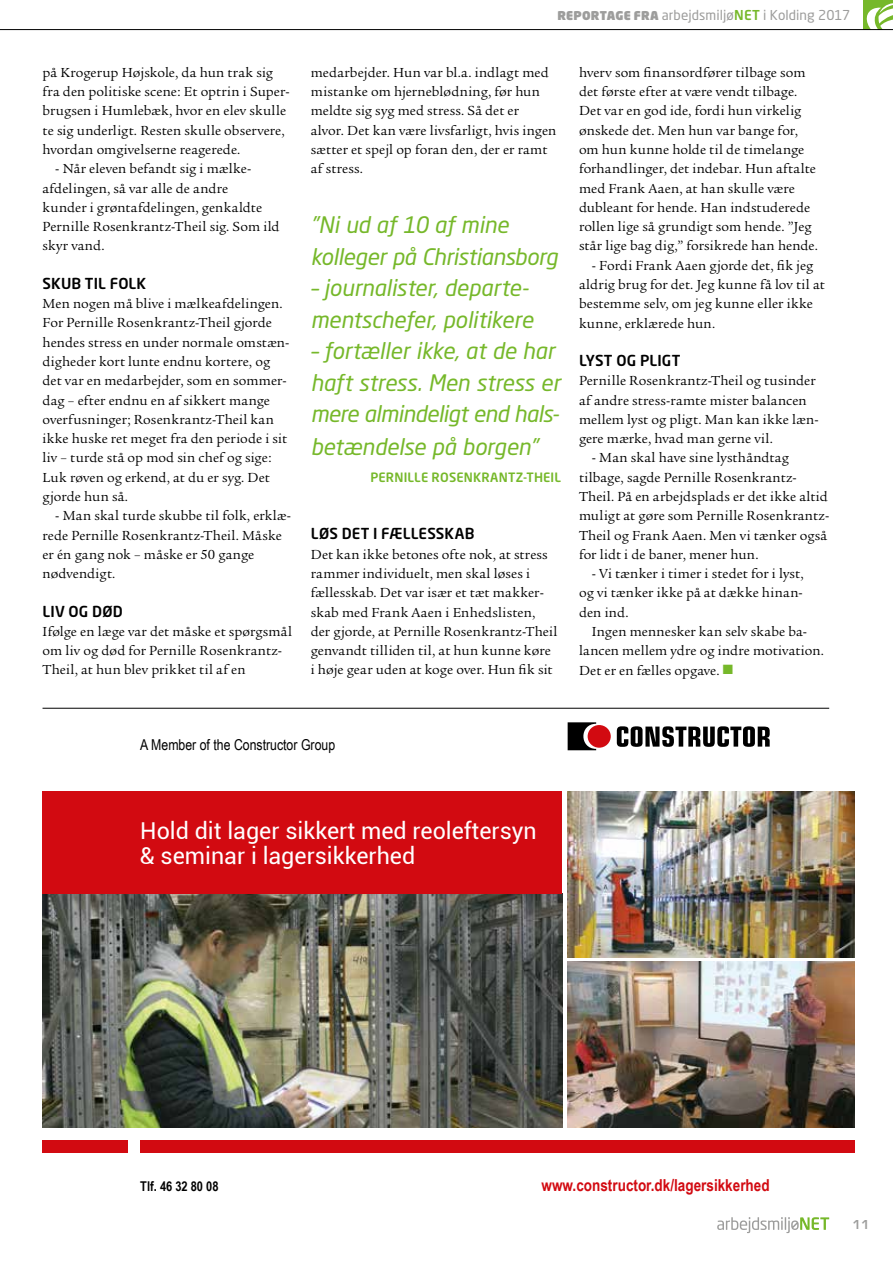
<style>
.page{position:relative;width:893px;height:1263px;background:#fff}
.page>*{position:absolute;margin:0;border:0;box-sizing:border-box;transform-origin:0 0}
.t1{font:23.25px/25.5px "Roboto";color:#fff}
.t2{font:italic 22.5px/32px "Neo Sans Std";letter-spacing:-.01em;color:#76b82a}
.t3{font:700 16.5px "Arial Narrow";color:#d20a11}
.t4{font:500 15px "Neo Sans Std";letter-spacing:.01em;color:#000}
.t5{font:15px "Arial Narrow";color:#000}
.t6{font:14.25px/19.4px "Legacy Serif";letter-spacing:.01em;color:#000}
.t7{font:13.5px "Neo Sans Std";letter-spacing:.005em;color:#9d9d9c}
.t8{font:700 13.5px "Arial Narrow";color:#000}
.t9{font:500 12.75px "Neo Sans Std";letter-spacing:.015em;color:#76b82a}
.t10{font:600 12px "Eurostile";color:#9d9d9c}
.s1{font-weight:900;font-size:12px}
.s2{font-weight:500;color:#76b82a}
.s3{color:#76b82a}
</style>
<div class="page">
<hr style="left:43px;top:708px;width:786px;height:1px;background:#000">
<div style="left:863px;top:0;width:30px;height:30px;background:#76b82a"></div>
<svg style="left:864px;top:3px;width:29px;height:28px"></svg>
<svg style="left:717px;top:1217px;width:112px;height:16px"></svg>
<hr style="left:0;top:29px;width:893px;height:1px;background:#000">
<div style="left:140px;top:1140px;width:715px;height:13px;background:#d20a11"></div>
<div style="left:43px;top:1140px;width:85px;height:13px;background:#d20a11"></div>
<svg style="left:568px;top:722px;width:28px;height:28px"></svg>
<div style="left:588px;top:725px;width:23px;height:23px;background:#d20a11;border-radius:50%"></div>
<svg style="left:617px;top:726px;width:153px;height:21px"></svg>
<img style="left:43px;top:894px;width:519px;height:234px">
<img style="left:568px;top:792px;width:287px;height:165px">
<img style="left:568px;top:962px;width:287px;height:166px">
<div style="left:43px;top:792px;width:519px;height:102px;background:#d20a11"></div>
<p class="t6" style="left:43px;top:63px;width:249px">på Krogerup Højskole, da hun trak sig fra den politiske scene: Et optrin i Super&shy;brugsen i Humlebæk, hvor en elev skulle te sig underligt. Resten skulle observere, hvordan omgivelserne reagerede.</p>
<p class="t6" style="left:43px;top:159px;width:238px;text-indent:13px">- Når eleven befandt sig i mælke&shy;afdelingen, så var alle de andre<br>kunder i grøntafdelingen, genkaldte<br>Pernille Rosenkrantz-Theil sig. Som ild skyr vand.</p>
<p class="t4" style="left:43px;top:274px;width:105px">SKUB TIL FOLK</p>
<p class="t6" style="left:43px;top:294px;width:248px">Men nogen må blive i mælkeafdelingen.<br>For Pernille Rosenkrantz-Theil gjorde hendes stress en under normale omstæn&shy;digheder kort lunte endnu kortere, og det var en medarbejder, som en sommer&shy;dag – efter endnu en af sikkert mange overfusninger; Rosenkrantz-Theil kan ikke huske ret meget fra den periode i sit liv – turde stå op mod sin chef og sige:<br>Luk røven og erkend, at du er syg. Det gjorde hun så.</p>
<p class="t6" style="left:43px;top:506px;width:250px;text-indent:13px">- Man skal turde skubbe til folk, erklæ&shy;rede Pernille Rosenkrantz-Theil. Måske er én gang nok – måske er 50 gange nødvendigt.</p>
<p class="t4" style="left:43px;top:602px;width:82px">LIV OG DØD</p>
<p class="t6" style="left:43px;top:622px;width:251px">Ifølge en læge var det måske et spørgsmål om liv og død for Pernille Rosenkrantz-<br>Theil, at hun blev prikket til af en</p>
<p class="t7" style="left:557px;top:7px;width:295px"><span class="s1">REPORTAGE FRA</span> arbejdsmiljø<span class="s2">NET</span> i Kolding 2017</p>
<p class="t6" style="left:311px;top:63px;width:247px">medarbejder. Hun var bl.a. indlagt med mistanke om hjerneblødning, før hun meldte sig syg med stress. Så det er<br>alvor. Det kan være livsfarligt, hvis ingen sætter et spejl op foran den, der er ramt af stress.</p>
<h2 class="t2" style="left:311px;top:209px;width:249px;line-height:31.5px">”Ni ud af 10 af mine kolleger på Christiansborg</h2>
<h2 class="t2" style="left:311px;top:272px;width:224px;line-height:31.5px">– journalister, departe&shy;mentschefer, politikere</h2>
<h2 class="t2" style="left:311px;top:335px;width:251px">– fortæller ikke, at de har haft stress. Men stress er mere almindeligt end hals&shy;betændelse på borgen”</h2>
<p class="t9" style="left:370px;top:470px;width:192px">PERNILLE ROSENKRANTZ-THEIL</p>
<p class="t4" style="left:311px;top:524px;width:165px">LØS DET I FÆLLESSKAB</p>
<p class="t6" style="left:311px;top:545px;width:248px">Det kan ikke betones ofte nok, at stress rammer individuelt, men skal løses i fællesskab. Det var især et tæt makker&shy;skab med Frank Aaen i Enhedslisten, der gjorde, at Pernille Rosenkrantz-Theil genvandt tilliden til, at hun kunne køre i høje gear uden at koge over. Hun fik sit</p>
<p class="t6" style="left:579px;top:63px;width:240px">hverv som finansordfører tilbage som det første efter at være vendt tilbage.<br>Det var en god ide, fordi hun virkelig ønskede det. Men hun var bange for, om hun kunne holde til de timelange forhandlinger, det indebar. Hun aftalte med Frank Aaen, at han skulle være dubleant for hende. Han indstuderede rollen lige så grundigt som hende. ”Jeg står lige bag dig,” forsikrede han hende.</p>
<p class="t6" style="left:579px;top:256px;width:247px;text-indent:13px">- Fordi Frank Aaen gjorde det, fik jeg aldrig brug for det. Jeg kunne få lov til at bestemme selv, om jeg kunne eller ikke kunne, erklærede hun.</p>
<p class="t4" style="left:579px;top:351px;width:103px">LYST OG PLIGT</p>
<p class="t6" style="left:579px;top:371px;width:241px">Pernille Rosenkrantz-Theil og tusinder af andre stress-ramte mister balancen mellem lyst og pligt. Man kan ikke læn&shy;gere mærke, hvad man gerne vil.</p>
<p class="t6" style="left:579px;top:448px;width:252px;text-indent:13px">- Man skal have sine lysthåndtag tilbage, sagde Pernille Rosenkrantz-Theil. På en arbejdsplads er det ikke altid muligt at gøre som Pernille Rosenkrantz-Theil og Frank Aaen. Men vi tænker også for lidt i de baner, mener hun.</p>
<p class="t6" style="left:579px;top:564px;width:226px;text-align:justify;text-indent:13px">- Vi tænker i timer i stedet for i lyst, og vi tænker ikke på at dække hinan&shy;den ind.</p>
<p class="t6" style="left:579px;top:622px;width:246px;text-indent:13px">Ingen mennesker kan selv skabe ba&shy;lancen mellem ydre og indre motivation.<br>Det er en fælles opgave. <span class="s3">■</span></p>
<p class="t5" style="left:140px;top:734px;width:196px">A Member of the Constructor Group</p>
<h1 class="t1" style="left:140px;top:817px;width:398px">Hold dit lager sikkert med reoleftersyn &amp; seminar i lagersikkerhed</h1>
<p class="t8" style="left:140px;top:1176px;width:80px">Tlf. 46 32 80 08</p>
<p class="t3" style="left:541px;top:1172px;width:230px">www.constructor.dk/lagersikkerhed</p>
<p class="t10" style="left:853px;top:1217px;width:18px">11</p>
</div>
